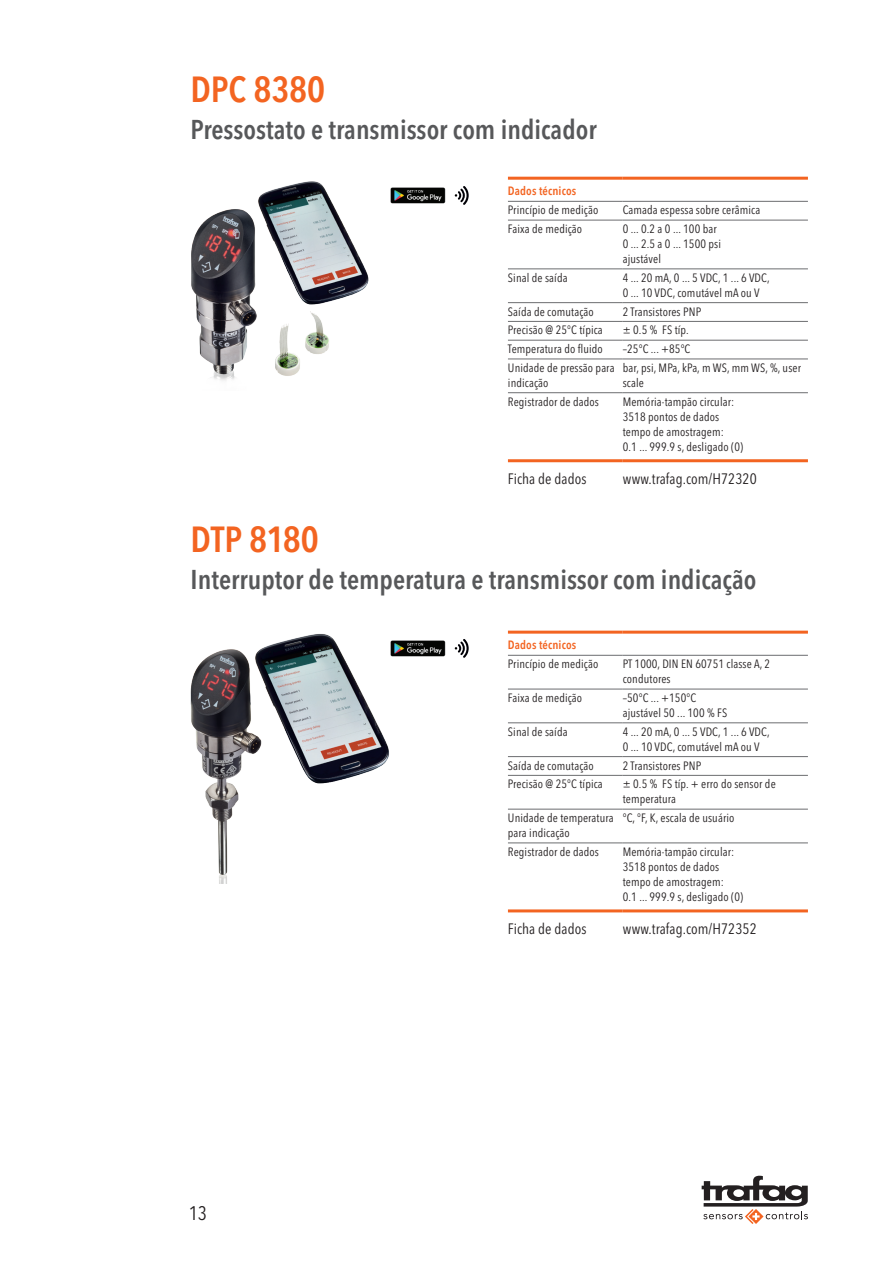
<style>
.page{position:relative;width:893px;height:1263px;background:#fff}
.page>*{position:absolute;margin:0;border:0;box-sizing:border-box;transform-origin:0 0}
.t1{font:600 condensed 36px "Avenir Next LT Pro";letter-spacing:-.005em;color:#f36421}
.t2{font:600 condensed 27px "Avenir Next LT Pro";color:#57585a}
.t3{font:condensed 19.5px "Avenir Next LT Pro";color:#231f20}
.t4{font:condensed 15px "Avenir Next LT Pro";letter-spacing:.005em;color:#231f20}
.t5{font:condensed 12px/15px "Avenir Next LT Pro";letter-spacing:.01em;color:#231f20}
.t6{font:600 condensed 12px "Avenir Next LT Pro";letter-spacing:.01em;color:#f36421}
</style>
<div class="page">
<svg style="left:702px;top:1176px;width:106px;height:48px"></svg>
<img style="left:191px;top:181px;width:178px;height:200px">
<svg style="left:455px;top:186px;width:14px;height:19px"></svg>
<img style="left:390px;top:187px;width:56px;height:17px">
<hr style="left:508px;top:201px;width:115px;height:1px;background:#6c6d70">
<hr style="left:623px;top:201px;width:185px;height:1px;background:#6c6d70">
<hr style="left:508px;top:220px;width:115px;height:1px;background:#6c6d70">
<hr style="left:623px;top:220px;width:185px;height:1px;background:#6c6d70">
<hr style="left:508px;top:268px;width:115px;height:1px;background:#6c6d70">
<hr style="left:623px;top:268px;width:185px;height:1px;background:#6c6d70">
<hr style="left:508px;top:302px;width:115px;height:1px;background:#6c6d70">
<hr style="left:623px;top:302px;width:185px;height:1px;background:#6c6d70">
<hr style="left:508px;top:321px;width:115px;height:1px;background:#6c6d70">
<hr style="left:623px;top:321px;width:185px;height:1px;background:#6c6d70">
<hr style="left:508px;top:340px;width:115px;height:1px;background:#6c6d70">
<hr style="left:623px;top:340px;width:185px;height:1px;background:#6c6d70">
<hr style="left:508px;top:359px;width:115px;height:1px;background:#6c6d70">
<hr style="left:623px;top:359px;width:185px;height:1px;background:#6c6d70">
<hr style="left:508px;top:392px;width:115px;height:1px;background:#6c6d70">
<hr style="left:623px;top:392px;width:185px;height:1px;background:#6c6d70">
<hr style="left:508px;top:177px;width:115px;height:3px;background:#f36421">
<hr style="left:623px;top:177px;width:185px;height:3px;background:#f36421">
<hr style="left:508px;top:459px;width:115px;height:3px;background:#f36421">
<hr style="left:623px;top:459px;width:185px;height:3px;background:#f36421">
<img style="left:190px;top:634px;width:199px;height:250px">
<svg style="left:455px;top:639px;width:14px;height:19px"></svg>
<img style="left:390px;top:640px;width:56px;height:17px">
<hr style="left:508px;top:655px;width:115px;height:1px;background:#6c6d70">
<hr style="left:623px;top:655px;width:185px;height:1px;background:#6c6d70">
<hr style="left:508px;top:689px;width:115px;height:1px;background:#6c6d70">
<hr style="left:623px;top:689px;width:185px;height:1px;background:#6c6d70">
<hr style="left:508px;top:722px;width:115px;height:1px;background:#6c6d70">
<hr style="left:623px;top:722px;width:185px;height:1px;background:#6c6d70">
<hr style="left:508px;top:756px;width:115px;height:1px;background:#6c6d70">
<hr style="left:623px;top:756px;width:185px;height:1px;background:#6c6d70">
<hr style="left:508px;top:775px;width:115px;height:1px;background:#6c6d70">
<hr style="left:623px;top:775px;width:185px;height:1px;background:#6c6d70">
<hr style="left:508px;top:809px;width:115px;height:1px;background:#6c6d70">
<hr style="left:623px;top:809px;width:185px;height:1px;background:#6c6d70">
<hr style="left:508px;top:842px;width:115px;height:1px;background:#6c6d70">
<hr style="left:623px;top:842px;width:185px;height:1px;background:#6c6d70">
<hr style="left:508px;top:631px;width:115px;height:3px;background:#f36421">
<hr style="left:623px;top:631px;width:185px;height:3px;background:#f36421">
<hr style="left:508px;top:909px;width:115px;height:3px;background:#f36421">
<hr style="left:623px;top:909px;width:185px;height:3px;background:#f36421">
<h1 class="t1" style="left:191px;top:67px;width:136px">DPC 8380</h1>
<h2 class="t2" style="left:191px;top:113px;width:407px">Pressostato e transmissor com indicador</h2>
<p class="t6" style="left:508px;top:184px;width:70px">Dados técnicos</p>
<p class="t5" style="left:508px;top:202px;width:92px">Princípio de medição</p>
<p class="t5" style="left:623px;top:202px;width:139px">Camada espessa sobre cerâmica</p>
<p class="t5" style="left:508px;top:221px;width:76px">Faixa de medição</p>
<p class="t5" style="left:623px;top:221px;width:100px">0 ... 0.2 a 0 ... 100 bar<br>0 ... 2.5 a 0 ... 1500 psi ajustável</p>
<p class="t5" style="left:508px;top:270px;width:61px">Sinal de saída</p>
<p class="t5" style="left:623px;top:270px;width:148px">4 ... 20 mA, 0 ... 5 VDC, 1 ... 6 VDC,<br>0 ... 10 VDC, comutável mA ou V</p>
<p class="t5" style="left:508px;top:304px;width:87px">Saída de comutação</p>
<p class="t5" style="left:623px;top:304px;width:80px">2 Transistores PNP</p>
<p class="t5" style="left:508px;top:323px;width:96px">Precisão @ 25°C típica</p>
<p class="t5" style="left:623px;top:323px;width:67px">± 0.5 % FS típ.</p>
<p class="t5" style="left:508px;top:341px;width:96px">Temperatura do fluido</p>
<p class="t5" style="left:623px;top:341px;width:69px">–25°C ... +85°C</p>
<p class="t5" style="left:508px;top:360px;width:108px">Unidade de pressão para indicação</p>
<p class="t5" style="left:623px;top:360px;width:180px">bar, psi, MPa, kPa, m WS, mm WS, %, user scale</p>
<p class="t5" style="left:508px;top:394px;width:93px">Registrador de dados</p>
<p class="t5" style="left:623px;top:394px;width:122px">Memória-tampão circular:<br>3518 pontos de dados tempo de amostragem:<br>0.1 ... 999.9 s, desligado (0)</p>
<p class="t4" style="left:508px;top:470px;width:80px">Ficha de dados</p>
<p class="t4" style="left:623px;top:470px;width:135px">www.trafag.com/H72320</p>
<h1 class="t1" style="left:191px;top:517px;width:130px">DTP 8180</h1>
<h2 class="t2" style="left:191px;top:563px;width:567px">Interruptor de temperatura e transmissor com indicação</h2>
<h3 class="t3" style="left:189px;top:1201px;width:20px">13</h3>
<p class="t6" style="left:508px;top:638px;width:70px">Dados técnicos</p>
<p class="t5" style="left:508px;top:656px;width:92px">Princípio de medição</p>
<p class="t5" style="left:623px;top:656px;width:149px">PT 1000, DIN EN 60751 classe A, 2 condutores</p>
<p class="t5" style="left:508px;top:690px;width:76px">Faixa de medição</p>
<p class="t5" style="left:623px;top:690px;width:106px">–50°C ... +150°C ajustável 50 ... 100 % FS</p>
<p class="t5" style="left:508px;top:724px;width:61px">Sinal de saída</p>
<p class="t5" style="left:623px;top:724px;width:148px">4 ... 20 mA, 0 ... 5 VDC, 1 ... 6 VDC,<br>0 ... 10 VDC, comutável mA ou V</p>
<p class="t5" style="left:508px;top:758px;width:87px">Saída de comutação</p>
<p class="t5" style="left:623px;top:758px;width:80px">2 Transistores PNP</p>
<p class="t5" style="left:508px;top:776px;width:96px">Precisão @ 25°C típica</p>
<p class="t5" style="left:623px;top:776px;width:154px">± 0.5 % FS típ. + erro do sensor de temperatura</p>
<p class="t5" style="left:508px;top:810px;width:107px">Unidade de temperatura para indicação</p>
<p class="t5" style="left:623px;top:810px;width:113px">°C, °F, K, escala de usuário</p>
<p class="t5" style="left:508px;top:844px;width:93px">Registrador de dados</p>
<p class="t5" style="left:623px;top:844px;width:122px">Memória-tampão circular:<br>3518 pontos de dados tempo de amostragem:<br>0.1 ... 999.9 s, desligado (0)</p>
<p class="t4" style="left:508px;top:920px;width:80px">Ficha de dados</p>
<p class="t4" style="left:623px;top:920px;width:135px">www.trafag.com/H72352</p>
</div>
